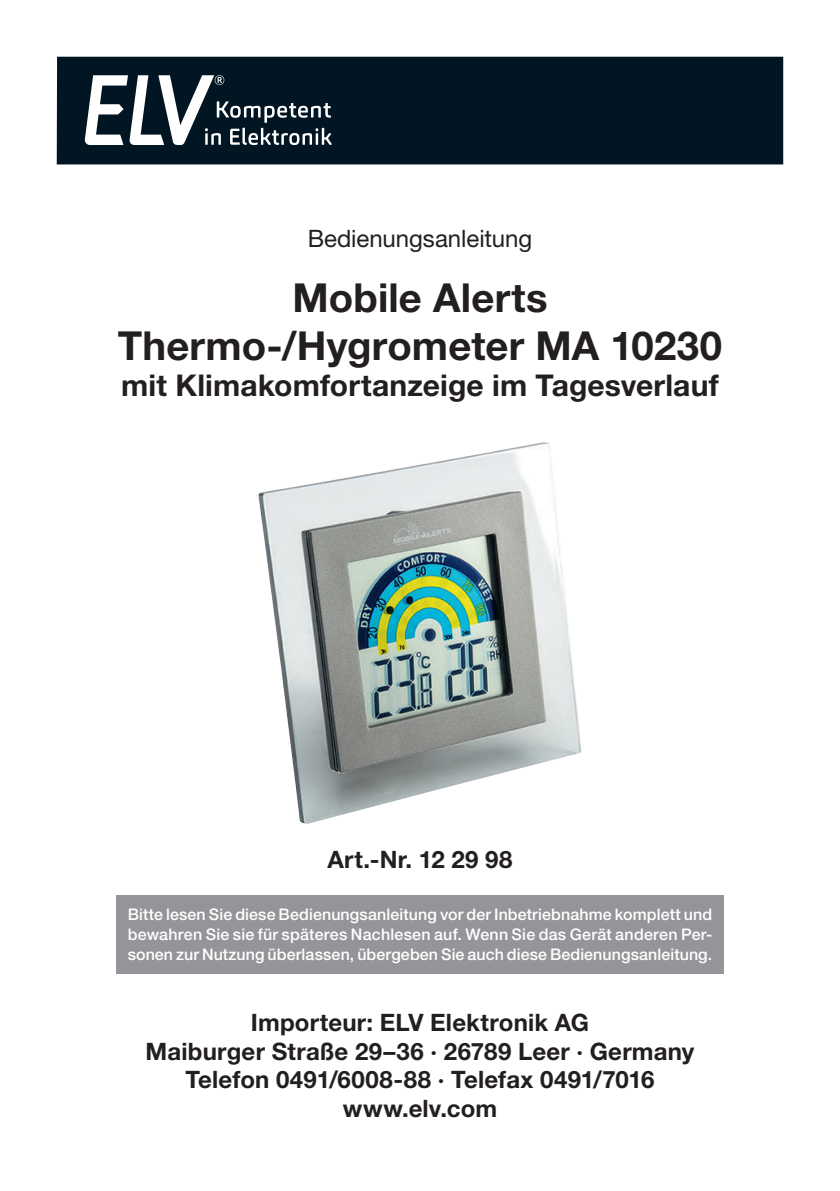
<style>
.page{position:relative;width:840px;height:1191px;background:#fff}
.page>*{position:absolute;margin:0;border:0;box-sizing:border-box;transform-origin:0 0}
.t1{font:700 40px/48px "Helvetica Neue LT Std";letter-spacing:.005em;color:#231f20;text-align:center}
.t2{font:700 30px "Helvetica Neue LT Std";letter-spacing:.005em;color:#231f20}
.t3{font:700 24px/28.8px "Helvetica Neue LT Std";letter-spacing:.01em;color:#231f20;text-align:center}
.t4{font:24px "Helvetica Neue LT Std";letter-spacing:-.005em;color:#231f20}
.t5{font:500 16px/20px "Helvetica Neue LT Std";letter-spacing:.005em;color:#fff;text-align:justify}
</style>
<div class="page">
<div style="left:116px;top:895px;width:607px;height:78px;background:#939598"></div>
<div style="left:57px;top:57px;width:725px;height:107px;background:#011622"></div>
<svg style="left:84px;top:75px;width:247px;height:70px"></svg>
<img style="left:258px;top:442px;width:324px;height:382px">
<h3 class="t4" style="left:307px;top:223px;width:226px">Bedienungsanleitung</h3>
<h1 class="t1" style="left:118px;top:273px;width:605px">Mobile Alerts<br>Thermo-/Hygrometer MA 10230</h1>
<h2 class="t2" style="left:121px;top:367px;width:598px">mit Klimakomfortanzeige im Tagesverlauf</h2>
<h3 class="t3" style="left:327px;top:845px;width:186px">Art.-Nr. 12 29 98</h3>
<p class="t5" style="left:128px;top:904px;width:585px">Bitte lesen Sie diese Bedienungsanleitung vor der Inbetriebnahme komplett und bewahren Sie sie für späteres Nachlesen auf. Wenn Sie das Gerät anderen Per&shy;sonen zur Nutzung überlassen, übergeben Sie auch diese Bedienungsanleitung.</p>
<h3 class="t3" style="left:145px;top:1007px;width:550px">Importeur: ELV Elektronik AG<br>Maiburger Straße 29–36 · 26789 Leer · Germany<br>Telefon 0491/6008-88 · Telefax 0491/7016 www.elv.com</h3>
</div>
